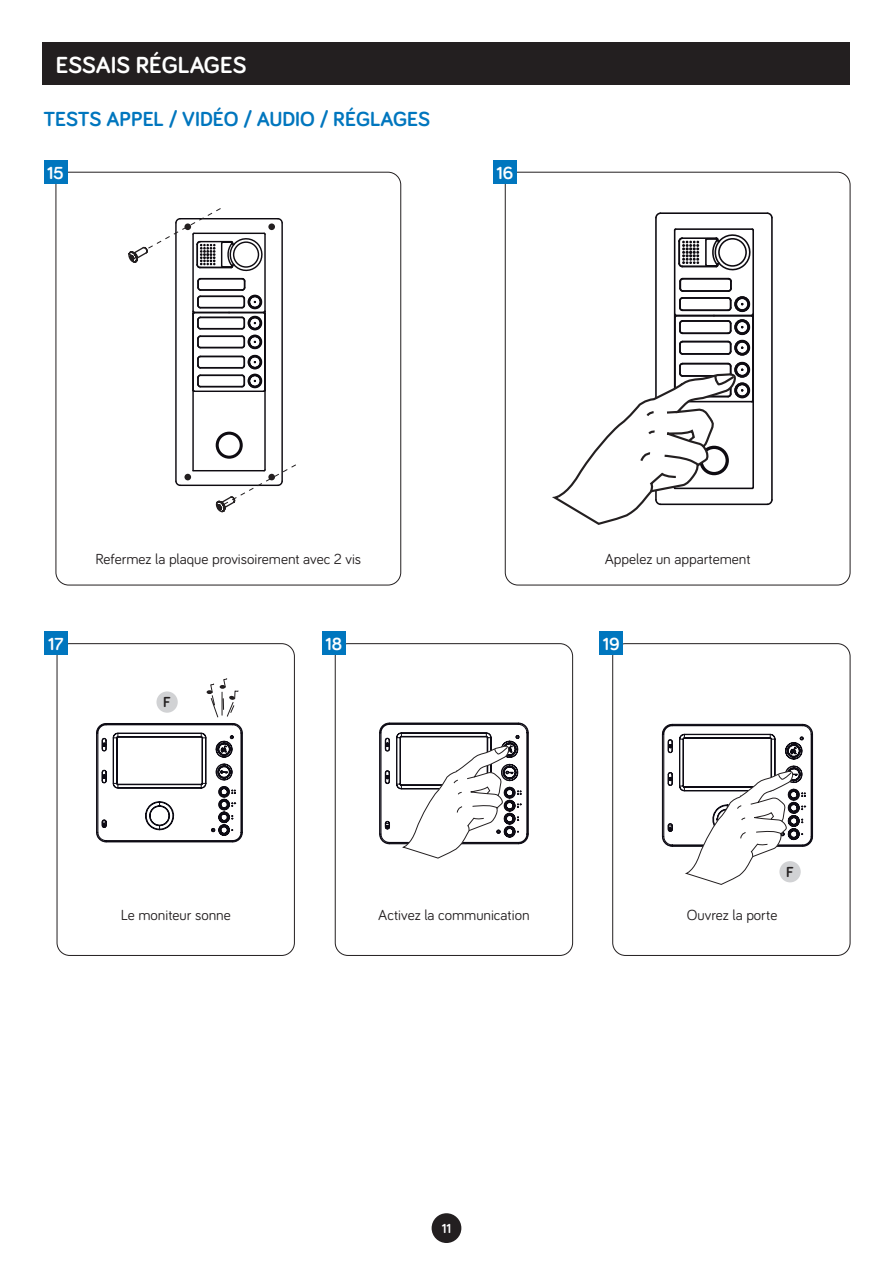
<style>
.page{position:relative;width:893px;height:1263px;background:#fff}
.page>*{position:absolute;margin:0;border:0;box-sizing:border-box;transform-origin:0 0}
.t1{font:700 24px "Bariol";color:#fff}
.t2{font:700 21px "Bariol";color:#0076be}
.t3{font:700 18px "Bariol";color:#fff}
.t4{font:15px "Bariol";color:#231f20}
.t5{font:700 15px "Bariol";color:#231f20}
.t6{font:700 13.5px "Bariol";color:#fff}
</style>
<div class="page">
<div style="left:432px;top:1213px;width:29px;height:30px;background:#231f20;border-radius:50%"></div>
<div style="left:56px;top:172px;width:345px;height:413px;border:1px solid #231f20;border-radius:13px"></div>
<div style="left:57px;top:643px;width:238px;height:313px;border:1px solid #231f20;border-radius:13px"></div>
<div style="left:335px;top:643px;width:238px;height:313px;border:1px solid #231f20;border-radius:13px"></div>
<div style="left:612px;top:643px;width:238px;height:313px;border:1px solid #231f20;border-radius:13px"></div>
<div style="left:505px;top:172px;width:345px;height:413px;border:1px solid #231f20;border-radius:13px"></div>
<div style="left:44px;top:160px;width:23px;height:24px;background:#0076be"></div>
<div style="left:44px;top:631px;width:23px;height:24px;background:#0076be"></div>
<div style="left:322px;top:631px;width:24px;height:24px;background:#0076be"></div>
<div style="left:599px;top:631px;width:24px;height:24px;background:#0076be"></div>
<div style="left:493px;top:160px;width:24px;height:24px;background:#0076be"></div>
<svg style="left:96px;top:678px;width:147px;height:164px"></svg>
<svg style="left:379px;top:723px;width:149px;height:136px"></svg>
<svg style="left:662px;top:724px;width:151px;height:161px"></svg>
<hr style="left:655px;top:218px;width:2px;height:282px;background:#0e0b11">
<hr style="left:660px;top:212px;width:107px;height:2px;background:#0e0b11">
<hr style="left:771px;top:218px;width:2px;height:282px;background:#0e0b11">
<hr style="left:660px;top:503px;width:107px;height:2px;background:#0e0b11">
<svg style="left:766px;top:498px;width:7px;height:8px"></svg>
<svg style="left:766px;top:212px;width:7px;height:7px"></svg>
<svg style="left:655px;top:212px;width:7px;height:7px"></svg>
<hr style="left:752px;top:230px;width:2px;height:257px;background:#0e0b11">
<hr style="left:674px;top:488px;width:78px;height:1px;background:#0e0b11">
<hr style="left:674px;top:317px;width:2px;height:83px;background:#0e0b11">
<div style="left:735px;top:363px;width:14px;height:13px;border:2px solid #0e0b11;border-radius:50%"></div>
<div style="left:735px;top:363px;width:14px;height:14px;border:2px solid #0e0b11;border-radius:50%"></div>
<div style="left:734px;top:362px;width:16px;height:16px;border:2px solid #0e0b11;border-radius:50%"></div>
<hr style="left:676px;top:401px;width:76px;height:1px;background:#0e0b11">
<div style="left:735px;top:384px;width:14px;height:13px;border:2px solid #0e0b11;border-radius:50%"></div>
<div style="left:735px;top:383px;width:14px;height:14px;border:2px solid #0e0b11;border-radius:50%"></div>
<div style="left:734px;top:382px;width:16px;height:16px;border:2px solid #0e0b11;border-radius:50%"></div>
<svg style="left:673px;top:228px;width:81px;height:128px"></svg>
<div style="left:718px;top:238px;width:29px;height:29px;border:2px solid #0e0b11;border-radius:50%"></div>
<svg style="left:553px;top:362px;width:190px;height:163px"></svg>
<hr style="left:175px;top:223px;width:2px;height:258px;background:#0e0b11">
<hr style="left:180px;top:218px;width:98px;height:1px;background:#0e0b11">
<hr style="left:281px;top:223px;width:2px;height:258px;background:#0e0b11">
<hr style="left:180px;top:485px;width:98px;height:1px;background:#0e0b11">
<svg style="left:277px;top:218px;width:6px;height:6px"></svg>
<svg style="left:175px;top:480px;width:7px;height:7px"></svg>
<hr style="left:264px;top:234px;width:2px;height:236px;background:#0e0b11">
<hr style="left:193px;top:470px;width:71px;height:1px;background:#0e0b11">
<hr style="left:192px;top:234px;width:2px;height:236px;background:#0e0b11">
<hr style="left:200px;top:367px;width:42px;height:1px;background:#0e0b11">
<hr style="left:200px;top:356px;width:42px;height:1px;background:#0e0b11">
<hr style="left:200px;top:386px;width:42px;height:1px;background:#0e0b11">
<svg style="left:241px;top:355px;width:5px;height:33px"></svg>
<hr style="left:200px;top:375px;width:42px;height:1px;background:#0e0b11">
<svg style="left:192px;top:355px;width:10px;height:38px"></svg>
<div style="left:249px;top:356px;width:12px;height:12px;border:1px solid #0e0b11;border-radius:50%"></div>
<div style="left:248px;top:356px;width:13px;height:12px;border:1px solid #0e0b11;border-radius:50%"></div>
<div style="left:248px;top:355px;width:14px;height:14px;border:1px solid #0e0b11;border-radius:50%"></div>
<hr style="left:194px;top:391px;width:70px;height:1px;background:#0e0b11">
<div style="left:249px;top:375px;width:12px;height:12px;border:1px solid #0e0b11;border-radius:50%"></div>
<div style="left:248px;top:375px;width:13px;height:12px;border:1px solid #0e0b11;border-radius:50%"></div>
<div style="left:248px;top:374px;width:14px;height:14px;border:1px solid #0e0b11;border-radius:50%"></div>
<div style="left:216px;top:432px;width:27px;height:27px;border:3px solid #0e0b11;border-radius:50%"></div>
<svg style="left:128px;top:208px;width:138px;height:141px"></svg>
<svg style="left:215px;top:464px;width:81px;height:49px"></svg>
<div style="left:184px;top:223px;width:7px;height:7px;background:#231f20;border-radius:50%"></div>
<div style="left:184px;top:474px;width:7px;height:6px;background:#231f20;border-radius:50%"></div>
<div style="left:268px;top:223px;width:7px;height:7px;background:#231f20;border-radius:50%"></div>
<div style="left:268px;top:474px;width:7px;height:6px;background:#231f20;border-radius:50%"></div>
<div style="left:43px;top:43px;width:807px;height:42px;background:#231f20"></div>
<div style="left:156px;top:691px;width:22px;height:22px;background:#d1d2d4;border-radius:50%"></div>
<div style="left:779px;top:861px;width:22px;height:21px;background:#d1d2d4;border-radius:50%"></div>
<h1 class="t1" style="left:56px;top:49px;width:192px">ESSAIS RÉGLAGES</h1>
<h2 class="t2" style="left:43px;top:105px;width:388px">TESTS APPEL / VIDÉO / AUDIO / RÉGLAGES</h2>
<p class="t3" style="left:47px;top:160px;width:18px">15</p>
<p class="t3" style="left:496px;top:160px;width:18px">16</p>
<p class="t4" style="left:95px;top:549px;width:267px">Refermez la plaque provisoirement avec 2 vis</p>
<p class="t4" style="left:605px;top:549px;width:147px">Appelez un appartement</p>
<p class="t3" style="left:48px;top:632px;width:17px">17</p>
<p class="t3" style="left:325px;top:632px;width:18px">18</p>
<p class="t3" style="left:603px;top:632px;width:18px">19</p>
<p class="t5" style="left:163px;top:692px;width:9px">F</p>
<p class="t5" style="left:786px;top:862px;width:9px">F</p>
<p class="t4" style="left:121px;top:905px;width:112px">Le moniteur sonne</p>
<p class="t4" style="left:378px;top:905px;width:153px">Activez la communication</p>
<p class="t4" style="left:687px;top:905px;width:92px">Ouvrez la porte</p>
<p class="t6" style="left:442px;top:1219px;width:11px">11</p>
</div>
